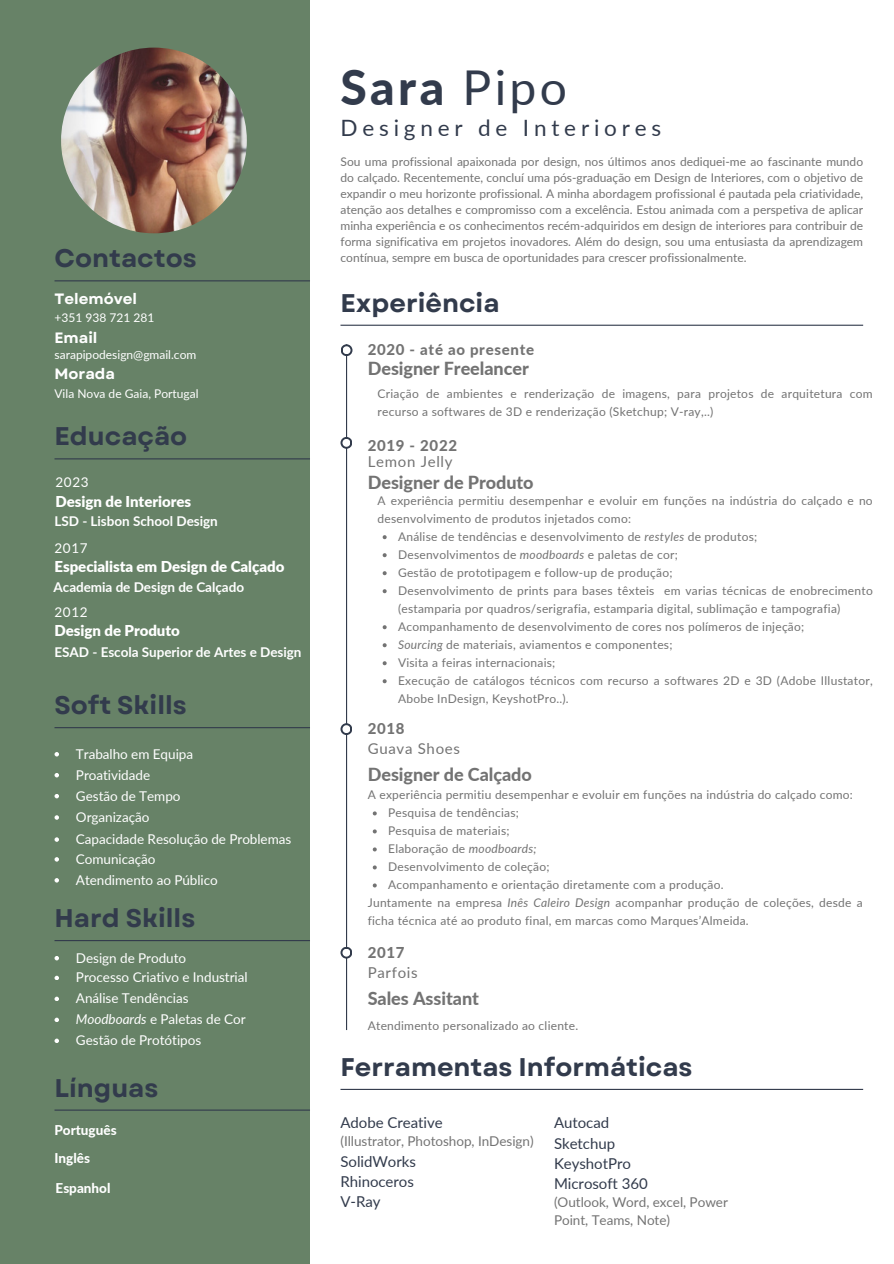
<style>
.page{position:relative;width:894px;height:1264px;background:#fff}
.page>*{position:absolute;margin:0;border:0;box-sizing:border-box;transform-origin:0 0}
.t1{font:800 48px "Lato";color:#323b4c}
.t2{font:700 25.5px "Garet";color:#323b4c}
.t3{font:22.5px "Lato";letter-spacing:.215em;color:#323b4c}
.t4{font:800 18px "Lato";letter-spacing:-.005em;color:#737373}
.t5{font:15px "Lato";letter-spacing:-.005em;color:#323b4c}
.t6{font:900 15px "Lato";letter-spacing:-.005em;color:#fff}
.t7{font:800 15px "Lato";letter-spacing:.045em;color:#737373}
.t8{font:15px "Lato";letter-spacing:.045em;color:#737373}
.t9{font:700 15px "Garet";color:#fff}
.t10{font:13.5px "Lato";letter-spacing:-.005em;color:#fff}
.t11{font:700 13.5px "Lato";color:#fff}
.t12{font:13.5px/18px "Lato";letter-spacing:-.005em;color:#737373}
.t13{font:800 13.5px "Lato";color:#fff}
.t14{font:12px/16px "Lato";letter-spacing:.02em;color:#737373}
.t15{font:12px "Lato";color:#fff}
.s1{font-style:italic}
.s2{font-weight:400}
</style>
<div class="page">
<div style="left:0;top:0;width:310px;height:1263px;background:#678267"></div>
<hr style="left:54px;top:280px;width:256px;height:1px;background:#323b4c">
<hr style="left:54px;top:458px;width:256px;height:1px;background:#323b4c">
<hr style="left:340px;top:325px;width:522px;height:1px;background:#323b4c">
<hr style="left:346px;top:344px;width:1px;height:686px;background:#323b4c">
<svg style="left:340px;top:437px;width:12px;height:12px"></svg>
<div style="left:342px;top:439px;width:8px;height:8px;background:#fff;border-radius:50%"></div>
<svg style="left:340px;top:723px;width:12px;height:12px"></svg>
<div style="left:342px;top:725px;width:8px;height:8px;background:#fff;border-radius:50%"></div>
<svg style="left:340px;top:946px;width:12px;height:12px"></svg>
<div style="left:342px;top:948px;width:8px;height:8px;background:#fff;border-radius:50%"></div>
<hr style="left:340px;top:1088px;width:522px;height:1px;background:#323b4c">
<svg style="left:54px;top:752px;width:5px;height:4px"></svg>
<svg style="left:54px;top:773px;width:5px;height:4px"></svg>
<svg style="left:54px;top:794px;width:5px;height:4px"></svg>
<svg style="left:54px;top:815px;width:5px;height:4px"></svg>
<svg style="left:54px;top:837px;width:5px;height:4px"></svg>
<hr style="left:54px;top:727px;width:256px;height:1px;background:#323b4c">
<hr style="left:54px;top:1109px;width:256px;height:1px;background:#323b4c">
<img style="left:61px;top:48px;width:186px;height:185px;border-radius:50%">
<svg style="left:372px;top:811px;width:4px;height:4px"></svg>
<svg style="left:372px;top:829px;width:4px;height:4px"></svg>
<svg style="left:372px;top:847px;width:4px;height:4px"></svg>
<svg style="left:372px;top:865px;width:4px;height:4px"></svg>
<svg style="left:372px;top:883px;width:4px;height:4px"></svg>
<svg style="left:382px;top:535px;width:4px;height:4px"></svg>
<svg style="left:382px;top:553px;width:4px;height:4px"></svg>
<svg style="left:382px;top:571px;width:4px;height:4px"></svg>
<svg style="left:382px;top:589px;width:4px;height:4px"></svg>
<svg style="left:382px;top:625px;width:4px;height:4px"></svg>
<svg style="left:382px;top:643px;width:4px;height:4px"></svg>
<svg style="left:382px;top:661px;width:4px;height:4px"></svg>
<svg style="left:382px;top:679px;width:4px;height:4px"></svg>
<svg style="left:54px;top:857px;width:5px;height:4px"></svg>
<svg style="left:54px;top:956px;width:5px;height:4px"></svg>
<svg style="left:54px;top:975px;width:5px;height:5px"></svg>
<svg style="left:54px;top:996px;width:5px;height:5px"></svg>
<hr style="left:54px;top:940px;width:256px;height:1px;background:#323b4c">
<svg style="left:54px;top:1017px;width:5px;height:5px"></svg>
<svg style="left:54px;top:1038px;width:5px;height:5px"></svg>
<svg style="left:340px;top:344px;width:12px;height:12px"></svg>
<div style="left:342px;top:346px;width:8px;height:8px;background:#fff;border-radius:50%"></div>
<svg style="left:54px;top:878px;width:5px;height:4px"></svg>
<h2 class="t2" style="left:54px;top:240px;width:144px">Contactos</h2>
<h5 class="t9" style="left:54px;top:288px;width:84px">Telemóvel</h5>
<p class="t15" style="left:54px;top:310px;width:101px">+351 938 721 281</p>
<h5 class="t9" style="left:54px;top:327px;width:44px">Email</h5>
<p class="t15" style="left:54px;top:347px;width:143px">sarapipodesign@gmail.com</p>
<h2 class="t9" style="left:54px;top:363px;width:62px">Morada</h2>
<p class="t15" style="left:54px;top:386px;width:145px">Vila Nova de Gaia, Portugal</p>
<h5 class="t2" style="left:54px;top:418px;width:134px">Educação</h5>
<p class="t10" style="left:55px;top:474px;width:35px">2023</p>
<p class="t6" style="left:55px;top:492px;width:137px">Design de Interiores</p>
<p class="t11" style="left:54px;top:513px;width:165px">LSD - Lisbon School Design</p>
<h5 class="t10" style="left:54px;top:539px;width:35px">2017</h5>
<p class="t6" style="left:54px;top:557px;width:231px">Especialista em Design de Calçado</p>
<h1 class="t11" style="left:53px;top:578px;width:192px">Academia de Design de Calçado</h1>
<h4 class="t10" style="left:54px;top:603px;width:35px">2012</h4>
<h2 class="t6" style="left:54px;top:621px;width:127px">Design de Produto</h2>
<h3 class="t11" style="left:54px;top:643px;width:248px">ESAD - Escola Superior de Artes e Design</h3>
<p class="t2" style="left:54px;top:687px;width:134px">Soft Skills</p>
<h6 class="t10" style="left:76px;top:745px;width:119px">Trabalho em Equipa</h6>
<p class="t10" style="left:76px;top:766px;width:76px">Proatividade</p>
<h5 class="t10" style="left:76px;top:808px;width:75px">Organização</h5>
<p class="t10" style="left:76px;top:787px;width:106px">Gestão de Tempo</p>
<h4 class="t10" style="left:76px;top:830px;width:217px">Capacidade Resolução de Problemas</h4>
<h2 class="t10" style="left:76px;top:850px;width:81px">Comunicação</h2>
<p class="t10" style="left:76px;top:871px;width:143px">Atendimento ao Público</p>
<p class="t2" style="left:54px;top:899px;width:142px">Hard Skills</p>
<p class="t10" style="left:76px;top:949px;width:112px">Design de Produto</p>
<p class="t10" style="left:76px;top:990px;width:114px">Análise Tendências</p>
<p class="t10" style="left:76px;top:969px;width:173px">Processo Criativo e Industrial</p>
<p class="t10" style="left:76px;top:1011px;width:171px"><span class="s1">Moodboards</span> e Paletas de Cor</p>
<p class="t10" style="left:76px;top:1032px;width:127px">Gestão de Protótipos</p>
<p class="t2" style="left:54px;top:1069px;width:105px">Línguas</p>
<p class="t13" style="left:54px;top:1121px;width:64px">Português</p>
<p class="t13" style="left:54px;top:1149px;width:37px">Inglês</p>
<p class="t13" style="left:56px;top:1179px;width:56px">Espanhol</p>
<p class="t1" style="left:340px;top:58px;width:228px">Sara <span class="s2">Pipo</span></p>
<h5 class="t3" style="left:340px;top:113px;width:322px">Designer de Interiores</h5>
<p class="t14" style="left:340px;top:153px;width:524px;text-align:justify">Sou uma profissional apaixonada por design, nos últimos anos dediquei-me ao fascinante mundo do calçado. Recentemente, concluí uma pós-graduação em Design de Interiores, com o objetivo de expandir o meu horizonte profissional. A minha abordagem profissional é pautada pela criatividade, atenção aos detalhes e compromisso com a excelência. Estou animada com a perspetiva de aplicar minha experiência e os conhecimentos recém-adquiridos em design de interiores para contribuir de forma significativa em projetos inovadores. Além do design, sou uma entusiasta da aprendizagem contínua, sempre em busca de oportunidades para crescer profissionalmente.</p>
<p class="t2" style="left:340px;top:284px;width:160px">Experiência</p>
<p class="t7" style="left:367px;top:340px;width:168px">2020 - até ao presente</p>
<p class="t4" style="left:367px;top:357px;width:162px">Designer Freelancer</p>
<p class="t14" style="left:377px;top:384px;width:496px;line-height:18px">Criação de ambientes e renderização de imagens, para projetos de arquitetura com recurso a softwares de 3D e renderização (Sketchup; V-ray,..)</p>
<p class="t7" style="left:367px;top:436px;width:91px">2019 - 2022</p>
<p class="t8" style="left:367px;top:452px;width:86px">Lemon Jelly</p>
<p class="t4" style="left:367px;top:471px;width:167px">Designer de Produto</p>
<h5 class="t14" style="left:377px;top:491px;width:496px;line-height:18px">A experiência permitiu desempenhar e evoluir em funções na indústria do calçado e no desenvolvimento de produtos injetados como:</h5>
<h6 class="t14" style="left:398px;top:528px;width:360px">Análise de tendências e desenvolvimento de <span class="s1">restyles</span> de produtos;</h6>
<h4 class="t14" style="left:398px;top:546px;width:281px">Desenvolvimentos de <span class="s1">moodboards</span> e paletas de cor;</h4>
<p class="t14" style="left:398px;top:564px;width:276px">Gestão de prototipagem e follow-up de produção;</p>
<p class="t14" style="left:398px;top:581px;width:476px;line-height:18px">Desenvolvimento de prints para bases têxteis em varias técnicas de enobrecimento (estamparia por quadros/serigrafia, estamparia digital, sublimação e tampografia)</p>
<p class="t14" style="left:398px;top:618px;width:407px">Acompanhamento de desenvolvimento de cores nos polímeros de injeção;</p>
<p class="t14" style="left:398px;top:636px;width:276px"><span class="s1">Sourcing</span> de materiais, aviamentos e componentes;</p>
<p class="t14" style="left:398px;top:654px;width:159px">Visita a feiras internacionais;</p>
<p class="t14" style="left:398px;top:671px;width:476px;line-height:18px">Execução de catálogos técnicos com recurso a softwares 2D e 3D (Adobe Illustator,<br>Abobe InDesign, KeyshotPro..).</p>
<p class="t7" style="left:367px;top:719px;width:38px">2018</p>
<p class="t8" style="left:367px;top:739px;width:94px">Guava Shoes</p>
<p class="t4" style="left:367px;top:763px;width:165px">Designer de Calçado</p>
<h5 class="t14" style="left:367px;top:786px;width:486px">A experiência permitiu desempenhar e evoluir em funções na indústria do calçado como:</h5>
<p class="t14" style="left:388px;top:804px;width:132px">Pesquisa de tendências;</p>
<p class="t14" style="left:388px;top:822px;width:123px">Pesquisa de materiais;</p>
<h5 class="t14" style="left:388px;top:840px;width:150px">Elaboração de <span class="s1">moodboards;</span></h5>
<p class="t14" style="left:388px;top:858px;width:163px">Desenvolvimento de coleção;</p>
<h2 class="t14" style="left:388px;top:876px;width:337px">Acompanhamento e orientação diretamente com a produção.</h2>
<p class="t14" style="left:367px;top:893px;width:496px;line-height:18px">Juntamente na empresa <span class="s1">Inês Caleiro Design</span> acompanhar produção de coleções, desde a ficha técnica até ao produto final, em marcas como Marques’Almeida.</p>
<h2 class="t7" style="left:367px;top:942px;width:38px">2017</h2>
<p class="t8" style="left:367px;top:963px;width:51px">Parfois</p>
<p class="t4" style="left:367px;top:986px;width:113px">Sales Assitant</p>
<p class="t14" style="left:367px;top:1017px;width:212px">Atendimento personalizado ao cliente.</p>
<p class="t2" style="left:340px;top:1048px;width:353px">Ferramentas Informáticas</p>
<p class="t5" style="left:340px;top:1113px;width:104px">Adobe Creative</p>
<p class="t12" style="left:340px;top:1132px;width:195px">(Illustrator, Photoshop, InDesign)</p>
<h2 class="t5" style="left:340px;top:1151px;width:77px">SolidWorks</h2>
<p class="t5" style="left:340px;top:1172px;width:75px">Rhinoceros</p>
<p class="t5" style="left:340px;top:1192px;width:42px">V-Ray</p>
<p class="t5" style="left:554px;top:1113px;width:57px">Autocad</p>
<h5 class="t5" style="left:554px;top:1133px;width:63px">Sketchup</h5>
<h6 class="t5" style="left:554px;top:1154px;width:78px">KeyshotPro</h6>
<h4 class="t5" style="left:554px;top:1174px;width:95px">Microsoft 360</h4>
<p class="t12" style="left:554px;top:1192px;width:175px">(Outlook, Word, excel, Power<br>Point, Teams, Note)</p>
</div>
